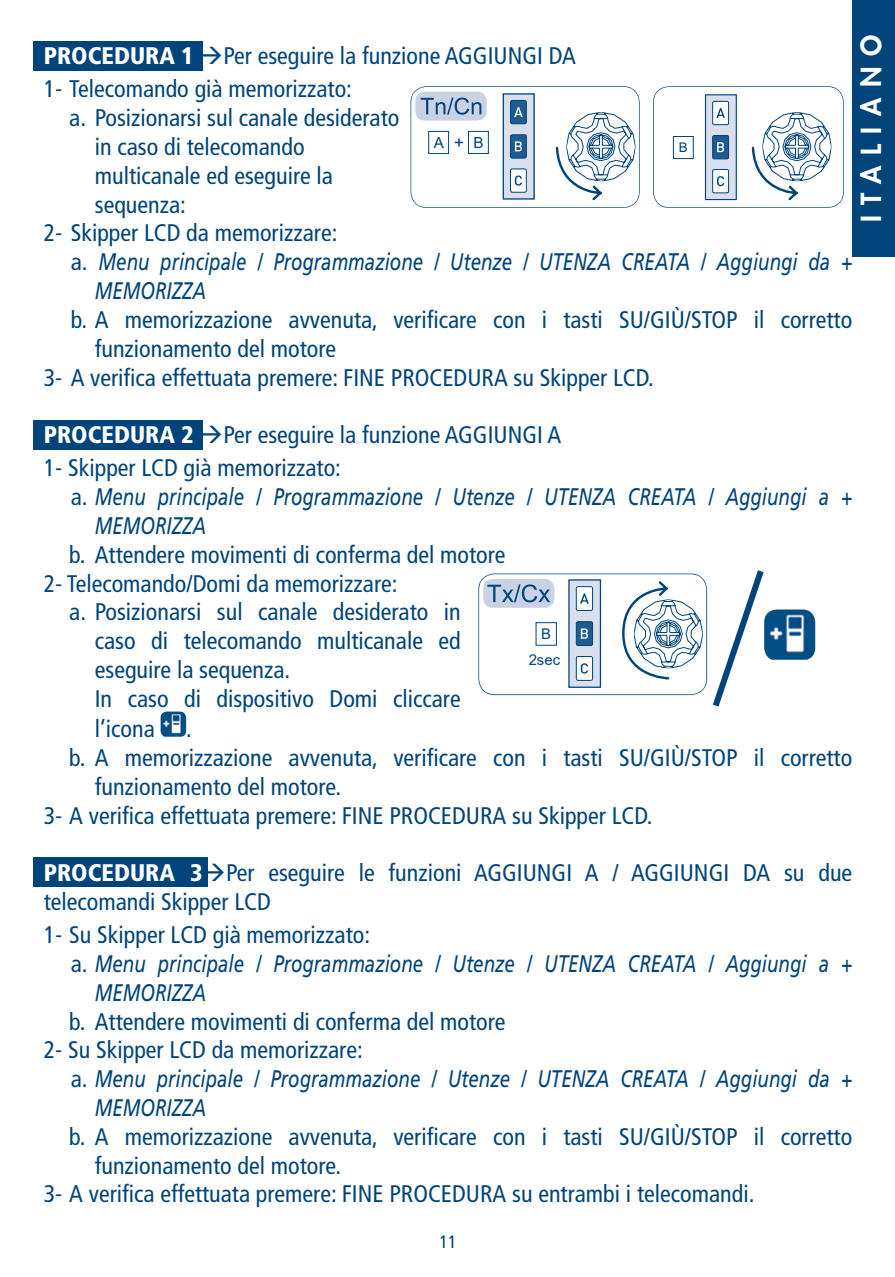
<style>
.page{position:relative;width:895px;height:1277px;background:#fff}
.page>*{position:absolute;margin:0;border:0;box-sizing:border-box;transform-origin:0 0}
.t1{font:800 27px "Futura";letter-spacing:.395em;color:#fff}
.t2{font:condensed 24px/28.8px "Frutiger LT Std";color:#00447b}
.t3{font:italic 24px/28.8px "Frutiger LT Std";color:#00447b;scale:.78 1}
.t4{font:condensed 18px "Frutiger LT Std";color:#00447b}
.t5{font:15.3px "Arial";color:#00447b}
.t6{font:14.7px "Arial";color:#00447b}
.t7{font:13.2px "Arial";color:#00447b}
.s1{font-weight:900;color:#fff}
.s2{font-style:normal;font-stretch:condensed}
</style>
<div class="page">
<div style="left:33px;top:42px;width:169px;height:29px;background:#00447b"></div>
<div style="left:33px;top:420px;width:169px;height:30px;background:#00447b"></div>
<div style="left:33px;top:857px;width:174px;height:30px;background:#00447b"></div>
<div style="left:852px;top:0;width:42px;height:256px;background:#00447b"></div>
<img style="left:160px;top:711px;width:26px;height:25px">
<img style="left:768px;top:609px;width:47px;height:50px">
<svg style="left:653px;top:86px;width:190px;height:122px"></svg>
<div style="left:672px;top:136px;width:21px;height:23px;border:1px solid #00447b"></div>
<svg style="left:410px;top:86px;width:229px;height:122px"></svg>
<svg style="left:478px;top:570px;width:290px;height:137px"></svg>
<p class="t2" style="left:44px;top:42px;width:533px"><span class="s1">PROCEDURA 1</span> →Per eseguire la funzione AGGIUNGI DA</p>
<p class="t2" style="left:44px;top:75px;width:310px">1- Telecomando già memorizzato:</p>
<p class="t2" style="left:95px;top:104px;width:306px;text-indent:-26px">a. Posizionarsi sul canale desiderato in caso di telecomando multicanale ed eseguire la sequenza:</p>
<p class="t2" style="left:44px;top:219px;width:295px">2- Skipper LCD da memorizzare:</p>
<p class="t3" style="left:95px;top:248px;width:972px;text-indent:-24px"><span class="s2">a.</span> Menu principale / Programmazione / Utenze / UTENZA CREATA / Aggiungi da +<br>MEMORIZZA</p>
<p class="t2" style="left:95px;top:305px;width:758px;text-indent:-24px">b. A memorizzazione avvenuta, verificare con i tasti SU/GIÙ/STOP il corretto funzionamento del motore</p>
<p class="t2" style="left:44px;top:363px;width:611px">3- A verifica effettuata premere: FINE PROCEDURA su Skipper LCD.</p>
<p class="t2" style="left:44px;top:420px;width:518px"><span class="s1">PROCEDURA 2</span> →Per eseguire la funzione AGGIUNGI A</p>
<p class="t2" style="left:44px;top:453px;width:299px">1- Skipper LCD già memorizzato:</p>
<p class="t3" style="left:95px;top:482px;width:972px;text-indent:-24px"><span class="s2">a.</span> Menu principale / Programmazione / Utenze / UTENZA CREATA / Aggiungi a +<br>MEMORIZZA</p>
<p class="t2" style="left:69px;top:540px;width:437px">b. Attendere movimenti di conferma del motore</p>
<p class="t2" style="left:44px;top:569px;width:355px">2- Telecomando/Domi da memorizzare:</p>
<p class="t2" style="left:95px;top:597px;width:367px;text-align:justify;text-indent:-26px">a. Posizionarsi sul canale desiderato in caso di telecomando multicanale ed eseguire la sequenza.</p>
<p class="t2" style="left:95px;top:683px;width:367px;line-height:30.3px">In caso di dispositivo Domi cliccare l’icona</p>
<p class="t2" style="left:186px;top:714px;width:7px">.</p>
<p class="t2" style="left:95px;top:743px;width:758px;text-indent:-26px">b. A memorizzazione avvenuta, verificare con i tasti SU/GIÙ/STOP il corretto funzionamento del motore.</p>
<p class="t2" style="left:44px;top:801px;width:610px">3- A verifica effettuata premere: FINE PROCEDURA su Skipper LCD.</p>
<p class="t2" style="left:44px;top:858px;width:809px"><span class="s1">PROCEDURA 3</span>→Per eseguire le funzioni AGGIUNGI A / AGGIUNGI DA su due telecomandi Skipper LCD</p>
<p class="t2" style="left:44px;top:920px;width:328px">1- Su Skipper LCD già memorizzato:</p>
<p class="t3" style="left:95px;top:949px;width:972px;text-indent:-24px"><span class="s2">a.</span> Menu principale / Programmazione / Utenze / UTENZA CREATA / Aggiungi a +<br>MEMORIZZA</p>
<p class="t2" style="left:69px;top:1006px;width:437px">b. Attendere movimenti di conferma del motore</p>
<p class="t2" style="left:44px;top:1035px;width:320px">2- Su Skipper LCD da memorizzare:</p>
<p class="t3" style="left:95px;top:1064px;width:972px;text-indent:-24px"><span class="s2">a.</span> Menu principale / Programmazione / Utenze / UTENZA CREATA / Aggiungi da +<br>MEMORIZZA</p>
<p class="t2" style="left:95px;top:1122px;width:758px;text-indent:-26px">b. A memorizzazione avvenuta, verificare con i tasti SU/GIÙ/STOP il corretto funzionamento del motore.</p>
<p class="t2" style="left:44px;top:1179px;width:712px">3- A verifica effettuata premere: FINE PROCEDURA su entrambi i telecomandi.</p>
<p class="t5" style="left:434px;top:132px;width:12px">A</p>
<p class="t5" style="left:473px;top:132px;width:12px">B</p>
<p class="t7" style="left:678px;top:139px;width:10px">B</p>
<p class="t6" style="left:541px;top:624px;width:11px">B</p>
<p class="t6" style="left:528px;top:649px;width:33px">2sec</p>
<p class="t1" style="left:852px;top:222px;width:189px;rotate:-90deg">ITALIANO</p>
<p class="t4" style="left:439px;top:1231px;width:19px">11</p>
</div>
